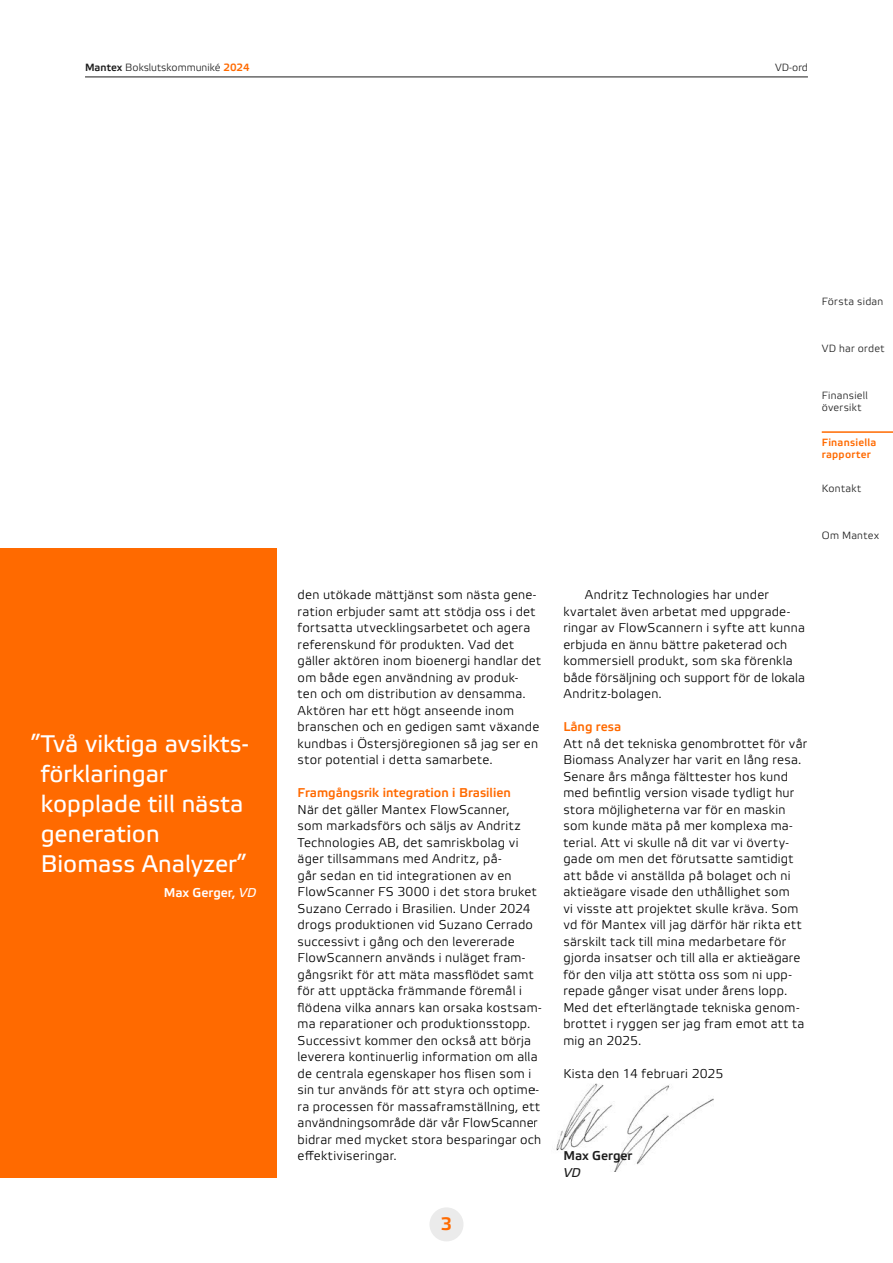
<style>
.page{position:relative;width:893px;height:1263px;background:#fff}
.page>*{position:absolute;margin:0;border:0;box-sizing:border-box;transform-origin:0 0}
.t1{font:24px/30px "Etelka Text Pro";color:#fff}
.t2{font:18px "Etelka Medium Pro";color:#ff6a00}
.Bröd{font:12.75px/16.5px "Etelka Light Pro";letter-spacing:.02em;color:#000}
.Inbröd{font:12.75px/16.5px "Etelka Light Pro";letter-spacing:.02em;color:#000}
.Mellanrubrik_1{font:12.75px "Etelka Medium Pro";color:#ff6a00}
.Mellanrubrik_1-2{font:12.75px "Etelka Medium Pro";color:#fff}
.Mellanrubrik_1-3{font:12.75px "Etelka Medium Pro";color:#1d1d1d}
.Mellanrubrik_2{font:italic 12.75px "Etelka Text Pro";color:#1d1d1d}
.t3{font:10.5px/12px "Etelka Light Pro";letter-spacing:.02em;color:#1d1d1d}
.t4{font:10.5px "Etelka Light Pro";color:#1d1d1d}
.t5{font:10.5px/12px "Etelka Medium Pro";letter-spacing:.025em;color:#ff6a00}
.s1{font-family:"Etelka Medium Pro"}
.s2{font-family:"Etelka Medium Pro";color:#ff6a00}
.s3{font-family:"Etelka Text Pro";font-style:italic}
</style>
<div class="page">
<hr style="left:85px;top:77px;width:723px;height:1px;background:#1d1d1d">
<div style="left:429px;top:1207px;width:34px;height:34px;background:#ebebeb;border-radius:50%"></div>
<hr style="left:822px;top:431px;width:71px;height:2px;background:#ff6a00">
<img style="left:556px;top:1083px;width:158px;height:88px">
<div style="left:0;top:549px;width:276px;height:629px;background:#ff6a00"></div>
<p class="t4" style="left:85px;top:62px;width:166px"><span class="s1">Mantex</span> Bokslutskommuniké <span class="s2">2024</span></p>
<p class="t3" style="left:775px;top:62px;width:34px">VD-ord</p>
<p class="t1" style="left:41px;top:730px;width:210px;text-indent:-10px">”Två viktiga avsikts&shy;förklaringar kopplade till nästa generation<br>Biomass Analyzer”</p>
<p class="Mellanrubrik_1-2" style="left:164px;top:886px;width:94px">Max Gerger, <span class="s3">VD</span></p>
<p class="Inbröd" style="left:298px;top:587px;width:245px">den utökade mättjänst som nästa gene&shy;ration erbjuder samt att stödja oss i det fortsatta utvecklingsarbetet och agera referenskund för produkten. Vad det gäller aktören inom bioenergi handlar det om både egen användning av produk-<br>ten och om distribution av densamma.<br>Aktören har ett högt anseende inom branschen och en gedigen samt växande kundbas i Östersjöregionen så jag ser en stor potential i detta samarbete.</p>
<p class="Mellanrubrik_1" style="left:298px;top:786px;width:215px">Framgångsrik integration i Brasilien</p>
<p class="Bröd" style="left:298px;top:802px;width:245px">När det gäller Mantex FlowScanner,<br>som markadsförs och säljs av Andritz Technologies AB, det samriskbolag vi äger tillsammans med Andritz, på-<br>går sedan en tid integrationen av en FlowScanner FS 3000 i det stora bruket Suzano Cerrado i Brasilien. Under 2024 drogs produktionen vid Suzano Cerrado successivt i gång och den levererade FlowScannern används i nuläget fram&shy;gångsrikt för att mäta massflödet samt för att upptäcka främmande föremål i flödena vilka annars kan orsaka kostsam&shy;ma reparationer och produktionsstopp.<br>Successivt kommer den också att börja leverera kontinuerlig information om alla de centrala egenskaper hos flisen som i sin tur används för att styra och optime&shy;ra processen för massaframställning, ett användningsområde där vår FlowScanner bidrar med mycket stora besparingar och effektiviseringar.</p>
<h2 class="t2" style="left:441px;top:1214px;width:13px">3</h2>
<p class="t3" style="left:822px;top:296px;width:63px">Första sidan</p>
<p class="t3" style="left:822px;top:343px;width:64px">VD har ordet</p>
<p class="t3" style="left:822px;top:390px;width:48px">Finansiell översikt</p>
<p class="t5" style="left:822px;top:437px;width:56px">Finansiella rapporter</p>
<p class="t3" style="left:822px;top:483px;width:41px">Kontakt</p>
<p class="t3" style="left:822px;top:530px;width:59px">Om Mantex</p>
<p class="Inbröd" style="left:563px;top:587px;width:243px;text-indent:21px">Andritz Technologies har under kvartalet även arbetat med uppgrade&shy;ringar av FlowScannern i syfte att kunna erbjuda en ännu bättre paketerad och kommersiell produkt, som ska förenkla både försäljning och support för de lokala Andritz-bolagen.</p>
<p class="Mellanrubrik_1" style="left:563px;top:720px;width:59px">Lång resa</p>
<p class="Bröd" style="left:563px;top:736px;width:245px">Att nå det tekniska genombrottet för vår Biomass Analyzer har varit en lång resa.<br>Senare års många fälttester hos kund med befintlig version visade tydligt hur stora möjligheterna var för en maskin som kunde mäta på mer komplexa ma&shy;terial. Att vi skulle nå dit var vi överty&shy;gade om men det förutsatte samtidigt att både vi anställda på bolaget och ni aktieägare visade den uthållighet som<br>vi visste att projektet skulle kräva. Som vd för Mantex vill jag därför här rikta ett särskilt tack till mina medarbetare för gjorda insatser och till alla er aktieägare för den vilja att stötta oss som ni upp&shy;repade gånger visat under årens lopp.<br>Med det efterlängtade tekniska genom&shy;brottet i ryggen ser jag fram emot att ta mig an 2025.</p>
<p class="Bröd" style="left:563px;top:1066px;width:161px">Kista den 14 februari 2025</p>
<p class="Mellanrubrik_1-3" style="left:563px;top:1149px;width:71px">Max Gerger</p>
<p class="Mellanrubrik_2" style="left:563px;top:1165px;width:19px">VD</p>
</div>
